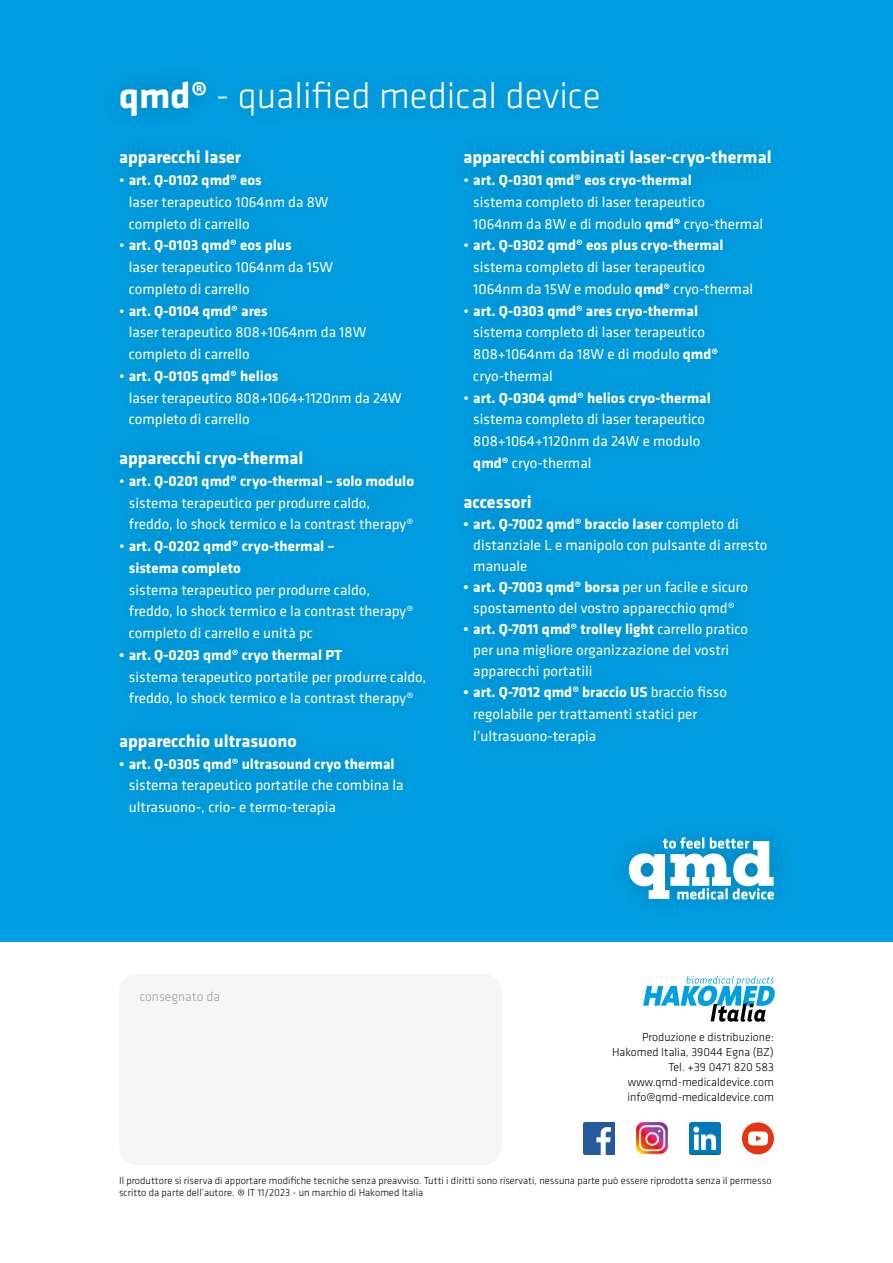
<style>
.page{position:relative;width:893px;height:1263px;background:#fff}
.page>*{position:absolute;margin:0;border:0;box-sizing:border-box;transform-origin:0 0}
.t1{font:300 37.5px "Klavika";color:#fff}
.t2{font:700 18px "Klavika";color:#fff}
.t3{font:15px/21.8px "Klavika";color:#fff}
.t4{font:700 15px/21.8px "Klavika";color:#fff}
.t5{font:300 13.5px "Klavika";color:#9c9d9d}
.t6{font:300 12px/15px "Klavika";color:#000;text-align:right}
.t7{font:300 10.5px/12px "Klavika";color:#000}
.s1{font-weight:700}
.s2{font-weight:400}
.s3{font-size:16.5px}
</style>
<div class="page">
<div style="left:0;top:0;width:893px;height:942px;background:#009ee3"></div>
<div style="left:119px;top:974px;width:383px;height:191px;background:#f6f6f6;border-radius:18px"></div>
<svg style="left:643px;top:976px;width:132px;height:46px"></svg>
<img style="left:583px;top:1122px;width:32px;height:32px">
<img style="left:636px;top:1122px;width:32px;height:32px">
<img style="left:689px;top:1123px;width:32px;height:31px">
<div style="left:742px;top:1122px;width:32px;height:32px;background:#e63411;border-radius:50%"></div>
<svg style="left:748px;top:1131px;width:20px;height:14px"></svg>
<div style="left:624px;top:836px;width:157px;height:69px;background:#0098d9"></div>
<svg style="left:629px;top:837px;width:145px;height:62px"></svg>
<h1 class="t1" style="left:119px;top:73px;width:483px"><span class="s1">qmd®</span> - qualified medical device</h1>
<p class="t2" style="left:119px;top:148px;width:124px">apparecchi laser</p>
<p class="t3" style="left:129px;top:169px;width:201px;text-indent:-10px">• <span class="s1">art. Q-0102 qmd® eos<br></span>laser terapeutico 1064nm da 8W completo di carrello</p>
<p class="t3" style="left:129px;top:234px;width:206px;text-indent:-10px">• <span class="s1">art. Q-0103 qmd® eos plus<br></span>laser terapeutico 1064nm da 15W completo di carrello</p>
<p class="t3" style="left:129px;top:299px;width:239px;text-indent:-10px">• <span class="s1">art. Q-0104 qmd® ares<br></span>laser terapeutico 808+1064nm da 18W completo di carrello</p>
<p class="t3" style="left:129px;top:365px;width:274px;text-indent:-10px">• <span class="s1">art. Q-0105 qmd® helios<br></span>laser terapeutico 808+1064+1120nm da 24W completo di carrello</p>
<p class="t2" style="left:119px;top:448px;width:186px">apparecchi cryo-thermal</p>
<p class="t3" style="left:129px;top:470px;width:287px;text-indent:-10px">• <span class="s1">art. Q-0201 qmd® cryo-thermal – solo modulo </span>sistema terapeutico per produrre caldo, freddo, lo shock termico e la contrast therapy®</p>
<p class="t4" style="left:129px;top:536px;width:207px;text-indent:-10px"><span class="s2">•</span> art. Q-0202 qmd® cryo-thermal – sistema completo</p>
<p class="t3" style="left:129px;top:578px;width:286px">sistema terapeutico per produrre caldo, freddo, lo shock termico e la contrast therapy® completo di carrello e unità pc</p>
<p class="t4" style="left:119px;top:644px;width:224px">• art. Q-0203 qmd® cryo thermal PT</p>
<p class="t3" style="left:129px;top:665px;width:299px">sistema terapeutico portatile per produrre caldo, freddo, lo shock termico e la contrast therapy®</p>
<p class="t2" style="left:119px;top:731px;width:179px">apparecchio ultrasuono</p>
<p class="t4" style="left:119px;top:753px;width:277px">• art. Q-0305 qmd® ultrasound cryo thermal</p>
<p class="t3" style="left:129px;top:774px;width:276px">sistema terapeutico portatile che combina la ultrasuono-, crio- e termo-terapia</p>
<p class="t2" style="left:463px;top:148px;width:310px">apparecchi combinati laser-cryo-thermal</p>
<p class="t3" style="left:473px;top:169px;width:291px;text-indent:-10px">• <span class="s1">art. Q-0301 qmd® eos cryo-thermal<br></span>sistema completo di laser terapeutico<br>1064nm da 8W e di modulo <span class="s1">qmd®</span> cryo-thermal</p>
<p class="t3" style="left:473px;top:234px;width:281px;text-indent:-10px">• <span class="s1">art. Q-0302 qmd® eos plus cryo-thermal </span>sistema completo di laser terapeutico<br>1064nm da 15W e modulo <span class="s1">qmd®</span> cryo-thermal</p>
<p class="t3" style="left:473px;top:299px;width:246px;text-indent:-10px">• <span class="s1">art. Q-0303 qmd® ares cryo-thermal </span>sistema completo di laser terapeutico<br>808+1064nm da 18W e di modulo <span class="s1">qmd® </span>cryo-thermal</p>
<p class="t3" style="left:473px;top:386px;width:239px;text-indent:-10px">• <span class="s1">art. Q-0304 qmd® helios cryo-thermal </span>sistema completo di laser terapeutico<br>808+1064+1120nm da 24W e modulo <span class="s1">qmd®</span> cryo-thermal</p>
<p class="t2" style="left:463px;top:492px;width:70px">accessori</p>
<p class="t3" style="left:473px;top:513px;width:296px;line-height:21px;text-indent:-10px"><span class="s1">• art. Q-7002 qmd® braccio laser</span> completo di distanziale L e manipolo con pulsante di arresto manuale</p>
<p class="t3" style="left:463px;top:576px;width:286px;line-height:21px;text-align:center"><span class="s1">• art. Q-7003 qmd® borsa</span> per un facile e sicuro spostamento del vostro apparecchio qmd®</p>
<p class="t3" style="left:473px;top:618px;width:276px;line-height:21px;text-indent:-10px"><span class="s1">• art. Q-7011 qmd® trolley light</span> carrello pratico per una migliore organizzazione dei vostri apparecchi portatili</p>
<p class="t3" style="left:473px;top:681px;width:255px;text-indent:-10px"><span class="s1">• art. Q-7012 qmd® braccio US</span> braccio fisso regolabile per trattamenti statici per l’ultrasuono-terapia</p>
<p class="t5" style="left:140px;top:988px;width:82px">consegnato da</p>
<p class="t6" style="left:612px;top:1030px;width:163px">Produzione e distribuzione:<br>Hakomed Italia, 39044 Egna (BZ)<br>Tel. +39 0471 820 583 www.qmd-medicaldevice.com info@qmd-medicaldevice.com</p>
<p class="t7" style="left:119px;top:1174px;width:654px">Il produttore si riserva di apportare modifiche tecniche senza preavviso. Tutti i diritti sono riservati, nessuna parte può essere riprodotta senza il permesso scritto da parte dell’autore. <span class="s3">®</span> IT 11/2023 - un marchio di Hakomed Italia</p>
</div>
